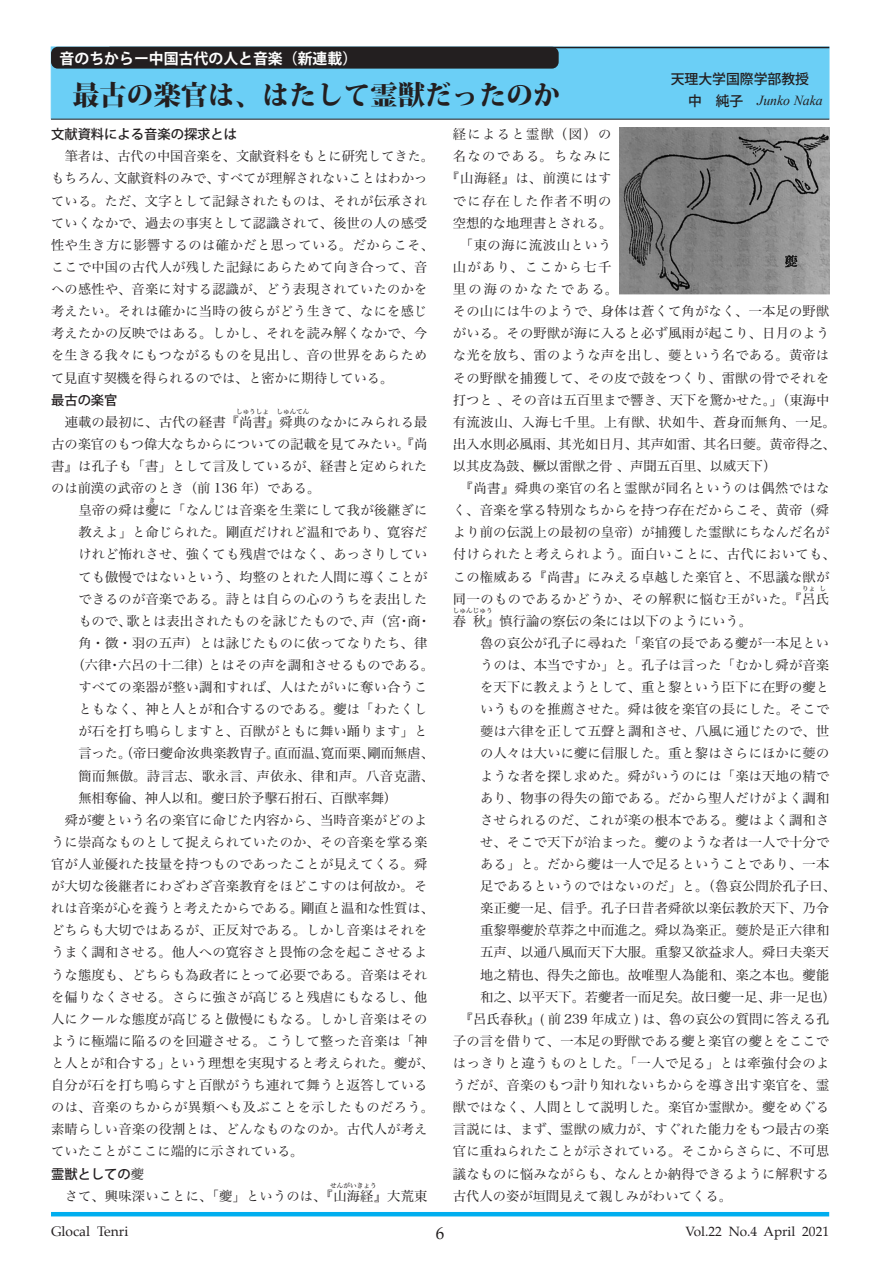
<style>
.page{position:relative;width:893px;height:1263px;background:#fff}
.page>*{position:absolute;margin:0;border:0;box-sizing:border-box;transform-origin:0 0}
.ページ大見出し{font:800 27.15px "Koz Min Pro";color:#231f20}
.t1{font:16.95px "Palatino";color:#231f20}
.t2{font:700 14.85px "Koz Go Pro";color:#fff}
.著者名{font:500 13.8px/20.5px "Koz Go Pro";color:#231f20;text-align:right}
.t3{font:13.8px "Palatino";color:#231f20}
.t4{font:13.5px "Palatino";color:#231f20}
.本文{font:13.35px/22px "Hira Min Pro W3";letter-spacing:.015em;color:#231f20}
.本文引用頭下げなし{font:13.35px/22px "Hira Min Pro W3";letter-spacing:.01em;color:#231f20}
.本文-2{font:13.35px/22px "Hira Min Pro W3";letter-spacing:.095em;color:#231f20;text-align:center}
.本文小見出し{font:500 13.35px "Koz Go Pro";color:#231f20}
.本文引用頭下げなし-2{font:13.35px "Hira Min Pro W3";letter-spacing:.04em;color:#231f20}
.本文-3{font:6.6px "Hira Min Pro W3";color:#231f20}
.本文引用頭下げなし-3{font:6.6px "Hira Min Pro W3";color:#231f20}
.s1{font-family:"Times New Roman";font-weight:400;font-style:italic}
.s2{font-family:"Hira Min Pro W3";font-weight:400}
.s3{font-family:"P Ming Li U"}
</style>
<div class="page">
<hr style="left:51px;top:1212px;width:778px;height:4px;background:#00aeef">
<div style="left:51px;top:47px;width:778px;height:72px;background:#6bcff6;border:1px solid #6bcff6"></div>
<hr style="left:51px;top:119px;width:778px;height:1px;background:#231f20">
<div style="left:51px;top:47px;width:508px;height:22px;background:#231f20;border-radius:7px"></div>
<hr style="left:109px;top:47px;width:720px;height:1px;background:#231f20">
<img style="left:620px;top:128px;width:209px;height:166px">
<p class="t2" style="left:60px;top:49px;width:299px">音のちからー中国古代の人と音楽（新連載）</p>
<p class="ページ大見出し" style="left:72px;top:74px;width:489px">最古の楽官は、はたして霊獣だったのか</p>
<p class="著者名" style="left:671px;top:70px;width:154px">天理大学国際学部教授　中　純子　<span class="s1">Junko Naka</span></p>
<p class="本文小見出し" style="left:51px;top:126px;width:188px">文献資料による音楽の探求とは</p>
<p class="本文" style="left:51px;top:144px;width:384px;text-indent:14px">筆者は、古代の中国音楽を、文献資料をもとに研究してきた。もちろん、文献資料のみで、すべてが理解されないことはわかっている。ただ、文字として記録されたものは、それが伝承されていくなかで、過去の事実として認識されて、後世の人の感受性や生き方に影響するのは確かだと思っている。だからこそ、ここで中国の古代人が残した記録にあらためて向き合って、音への感性や、音楽に対する認識が、どう表現されていたのかを考えたい。それは確かに当時の彼らがどう生きて、なにを感じ考えたかの反映ではある。しかし、それを読み解くなかで、今を生きる我々にもつながるものを見出し、音の世界をあらためて見直す契機を得られるのでは、と密かに期待している。</p>
<p class="本文小見出し" style="left:51px;top:391px;width:68px">最古の楽官</p>
<p class="本文" style="left:65px;top:409px;width:364px">連載の最初に、古代の経書『尚書』舜典のなかにみられる最</p>
<p class="本文-3" style="left:236px;top:406px;width:35px">しゅうしょ</p>
<p class="本文-3" style="left:276px;top:406px;width:35px">しゅんてん</p>
<p class="本文" style="left:51px;top:432px;width:378px;text-align:justify">古の楽官のもつ偉大なちからについての記載を見てみたい。『尚書』は孔子も「書」として言及しているが、経書と定められたのは前漢の武帝のとき（前 136 年）である。</p>
<p class="本文引用頭下げなし" style="left:78px;top:498px;width:351px">皇帝の舜は夔に「なんじは音楽を生業にして我が後継ぎに</p>
<p class="本文引用頭下げなし-3" style="left:149px;top:495px;width:8px">き</p>
<p class="本文引用頭下げなし" style="left:78px;top:520px;width:351px">教えよ」と命じられた。剛直だけれど温和であり、寛容だ</p>
<p class="本文引用頭下げなし" style="left:78px;top:542px;width:351px">けれど怖れさせ、強くても残虐ではなく、あっさりしてい</p>
<p class="本文引用頭下げなし" style="left:78px;top:564px;width:350px">ても傲慢ではないという、均整のとれた人間に導くことが</p>
<p class="本文引用頭下げなし" style="left:78px;top:586px;width:350px">できるのが音楽である。詩とは自らの心のうちを表出した</p>
<p class="本文引用頭下げなし" style="left:78px;top:608px;width:354px">もので、歌とは表出されたものを詠じたもので、声（宮・商・</p>
<p class="本文引用頭下げなし" style="left:78px;top:631px;width:350px">角・徴・羽の五声）とは詠じたものに依ってなりたち、律</p>
<p class="本文引用頭下げなし" style="left:72px;top:653px;width:364px">（六律・六呂の十二律）とはその声を調和させるものである。</p>
<p class="本文引用頭下げなし" style="left:78px;top:675px;width:350px">すべての楽器が整い調和すれば、人はたがいに奪い合うこ</p>
<p class="本文引用頭下げなし" style="left:78px;top:697px;width:350px">ともなく、神と人とが和合するのである。夔は「わたくし</p>
<p class="本文引用頭下げなし" style="left:78px;top:719px;width:350px">が石を打ち鳴らしますと、百獣がともに舞い踊ります」と</p>
<p class="本文引用頭下げなし" style="left:78px;top:741px;width:357px">言った。（帝曰夔命汝典楽教胄子。直而温、寛而栗、剛而無虐、</p>
<p class="本文引用頭下げなし-2" style="left:78px;top:764px;width:357px">簡而無傲。詩言志、歌永言、声依永、律和声。八音克諧、</p>
<p class="本文引用頭下げなし" style="left:78px;top:785px;width:320px">無相奪倫、神人以和。夔曰於予擊石拊石、百獣率舞）</p>
<p class="本文" style="left:51px;top:807px;width:385px;text-indent:14px">舜が夔という名の楽官に命じた内容から、当時音楽がどのように崇高なものとして捉えられていたのか、その音楽を掌る楽官が人並優れた技量を持つものであったことが見えてくる。舜が大切な後継者にわざわざ音楽教育をほどこすのは何故か。それは音楽が心を養うと考えたからである。剛直と温和な性質は、どちらも大切ではあるが、正反対である。しかし音楽はそれをうまく調和させる。他人への寛容さと畏怖の念を起こさせるような態度も、どちらも為政者にとって必要である。音楽はそれを偏りなくさせる。さらに強さが高じると残虐にもなるし、他人にクールな態度が高じると傲慢にもなる。しかし音楽はそのように極端に陥るのを回避させる。こうして整った音楽は「神と人とが和合する」という理想を実現すると考えられた。夔が、自分が石を打ち鳴らすと百獣がうち連れて舞うと返答しているのは、音楽のちからが異類へも及ぶことを示したものだろう。素晴らしい音楽の役割とは、どんなものなのか。古代人が考えていたことがここに端的に示されている。</p>
<p class="本文小見出し" style="left:51px;top:1165px;width:95px">霊獣としての<span class="s2">夔</span></p>
<p class="本文" style="left:65px;top:1183px;width:364px">さて、興味深いことに、「夔」というのは、『山海経』大荒東</p>
<p class="本文-3" style="left:330px;top:1180px;width:48px">せんがいきょう</p>
<p class="本文-2" style="left:446px;top:122px;width:168px">経によると霊獣（図）の名なのである。ちなみに『山海経』は、前漢にはすでに存在した作者不明の空想的な地理書とされる。</p>
<p class="本文" style="left:453px;top:233px;width:384px;text-indent:7px">「東の海に流波山という<br>山があり、ここから七千<br>里の海のかなたである。<br>その山には牛のようで、身体は蒼くて角がなく、一本足の野獣がいる。その野獣が海に入ると必ず風雨が起こり、日月のような光を放ち、雷のような声を出し、<span class="s3">䕫</span>という名である。黄帝はその野獣を捕獲して、その皮で鼓をつくり、雷獣の骨でそれを打つと 、その音は五百里まで響き、天下を驚かせた。」（東海中有流波山、入海七千里。上有獣、状如牛、蒼身而無角、一足。出入水則必風雨、其光如日月、其声如雷、其名曰<span class="s3">䕫</span>。黄帝得之、以其皮為鼓、橛以雷獣之骨 、声聞五百里、以威天下）</p>
<p class="本文" style="left:453px;top:476px;width:384px;text-align:center">『尚書』舜典の楽官の名と霊獣が同名というのは偶然ではなく、音楽を掌る特別なちからを持つ存在だからこそ、黄帝（舜より前の伝説上の最初の皇帝）が捕獲した霊獣にちなんだ名が付けられたと考えられよう。面白いことに、古代においても、この権威ある『尚書』にみえる卓越した楽官と、不思議な獣が同一のものであるかどうか、その解釈に悩む王がいた。『呂氏</p>
<p class="本文-3" style="left:802px;top:583px;width:15px">りょ</p>
<p class="本文-3" style="left:819px;top:583px;width:8px">し</p>
<p class="本文-3" style="left:453px;top:605px;width:41px">しゅんじゅう</p>
<p class="本文" style="left:473px;top:608px;width:281px">秋』慎行論の察伝の条には以下のようにいう。</p>
<p class="本文引用頭下げなし" style="left:480px;top:631px;width:357px">魯の哀公が孔子に尋ねた「楽官の長である夔が一本足というのは、本当ですか」と。孔子は言った「むかし舜が音楽を天下に教えようとして、重と黎という臣下に在野の夔というものを推薦させた。舜は彼を楽官の長にした。そこで<span class="s3">䕫</span>は六律を正して五聲と調和させ、八風に通じたので、世の人々は大いに夔に信服した。重と黎はさらにほかに<span class="s3">䕫</span>のような者を探し求めた。舜がいうのには「楽は天地の精であり、物事の得失の節である。だから聖人だけがよく調和させられるのだ、これが楽の根本である。夔はよく調和させ、そこで天下が治まった。夔のような者は一人で十分である」と。だから夔は一人で足るということであり、一本足であるというのではないのだ」と。（魯哀公問於孔子曰、楽正夔一足、信乎。孔子曰昔者舜欲以楽伝教於天下、乃令重黎舉夔於草莽之中而進之。舜以為楽正。<span class="s3">䕫</span>於是正六律和五声、以通八風而天下大服。重黎又欲益求人。舜曰夫楽天地之精也、得失之節也。故唯聖人為能和、楽之本也。夔能和之、以平天下。若夔者一而足矣。故曰夔一足、非一足也）</p>
<p class="本文" style="left:453px;top:1006px;width:378px;text-align:justify;text-indent:7px">『呂氏春秋』( 前 239 年成立 ) は、魯の哀公の質問に答える孔子の言を借りて、一本足の野獣である夔と楽官の夔とをここではっきりと違うものとした。「一人で足る」とは牽強付会のようだが、音楽のもつ計り知れないちからを導き出す楽官を、霊獣ではなく、人間として説明した。楽官か霊獣か。夔をめぐる言説には、まず、霊獣の威力が、すぐれた能力をもつ最古の楽官に重ねられたことが示されている。そこからさらに、不可思議なものに悩みながらも、なんとか納得できるように解釈する古代人の姿が垣間見えて親しみがわいてくる。</p>
<p class="本文" style="left:453px;top:608px;width:15px">春</p>
<p class="t3" style="left:51px;top:1220px;width:79px">Glocal Tenri</p>
<p class="t1" style="left:436px;top:1219px;width:10px">6</p>
<p class="t4" style="left:685px;top:1220px;width:145px">Vol.22 No.4 April 2021</p>
</div>
